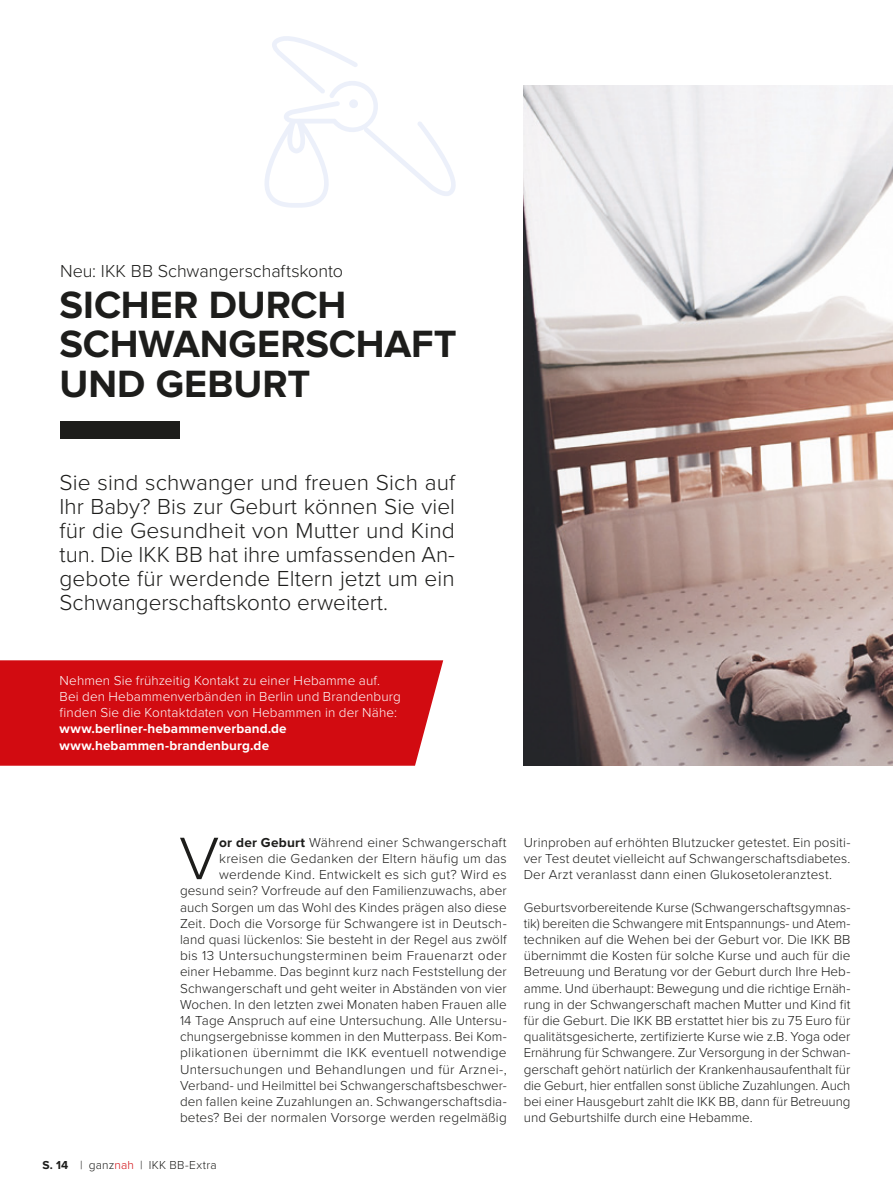
<style>
.page{position:relative;width:893px;height:1191px;background:#fff}
.page>*{position:absolute;margin:0;border:0;box-sizing:border-box;transform-origin:0 0}
.t1{font:300 62.1px "Proxima Nova";color:#1d1d1b}
.t2{font:700 39.45px/39.5px "Proxima Nova";color:#1d1d1b}
.t3{font:300 22.5px/24px "Proxima Nova";color:#1d1d1b;text-align:justify}
.t4{font:300 18px "Proxima Nova";letter-spacing:-.005em;color:#1d1d1b}
.t5{font:300 13.5px/16.2px "Proxima Nova";letter-spacing:.01em;color:#1d1d1b;text-align:justify}
.t6{font:300 13.5px/16.2px "Proxima Nova";letter-spacing:.01em;color:#fff}
.t7{font:700 13.5px/16.2px "Proxima Nova";letter-spacing:.01em;color:#fff}
.t8{font:300 12px "Proxima Nova";letter-spacing:.02em;color:#1d1d1b}
.s1{font-weight:700}
.s2{color:#d20b11}
</style>
<div class="page">
<img style="left:524px;top:85px;width:369px;height:680px">
<div style="left:61px;top:421px;width:119px;height:17px;background:#1d1d1b"></div>
<div style="left:0;top:660px;width:443px;height:105px;background:#d20b11"></div>
<svg style="left:265px;top:36px;width:191px;height:172px"></svg>
<h3 class="t4" style="left:60px;top:258px;width:284px">Neu: IKK BB Schwangerschaftskonto</h3>
<h2 class="t2" style="left:60px;top:286px;width:399px">SICHER DURCH<br>SCHWANGERSCHAFT<br>UND GEBURT</h2>
<h3 class="t3" style="left:60px;top:469px;width:397px">Sie sind schwanger und freuen Sich auf Ihr Baby? Bis zur Geburt können Sie viel für die Gesundheit von Mutter und Kind tun. Die IKK BB hat ihre umfassenden An&shy;gebote für werdende Eltern jetzt um ein Schwangerschaftskonto erweitert.</h3>
<p class="t6" style="left:60px;top:671px;width:343px">Nehmen Sie frühzeitig Kontakt zu einer Hebamme auf.<br>Bei den Hebammenverbänden in Berlin und Brandenburg finden Sie die Kontaktdaten von Hebammen in der Nähe:</p>
<p class="t7" style="left:60px;top:721px;width:229px">www.berliner-hebammenverband.de www.hebammen-brandenburg.de</p>
<p class="t5" style="left:180px;top:833px;width:328px;text-align:right"><span class="s1">or der Geburt</span> Während einer Schwangerschaft kreisen die Gedanken der Eltern häufig um das werdende Kind. Entwickelt es sich gut? Wird es gesund sein? Vorfreude auf den Familienzuwachs, aber auch Sorgen um das Wohl des Kindes prägen also diese Zeit. Doch die Vorsorge für Schwangere ist in Deutsch&shy;land quasi lückenlos: Sie besteht in der Regel aus zwölf bis 13 Untersuchungsterminen beim Frauenarzt oder einer Hebamme. Das beginnt kurz nach Feststellung der Schwangerschaft und geht weiter in Abständen von vier Wochen. In den letzten zwei Monaten haben Frauen alle 14 Tage Anspruch auf eine Untersuchung. Alle Untersu&shy;chungsergebnisse kommen in den Mutterpass. Bei Kom&shy;plikationen übernimmt die IKK eventuell notwendige Untersuchungen und Behandlungen und für Arznei-, Verband- und Heilmittel bei Schwangerschaftsbeschwer&shy;den fallen keine Zuzahlungen an. Schwangerschaftsdia&shy;betes? Bei der normalen Vorsorge werden regelmäßig</p>
<p class="t5" style="left:524px;top:833px;width:328px">Urinproben auf erhöhten Blutzucker getestet. Ein positi&shy;ver Test deutet vielleicht auf Schwangerschaftsdiabetes.<br>Der Arzt veranlasst dann einen Glukosetoleranztest.</p>
<h1 class="t1" style="left:179px;top:812px;width:42px">V</h1>
<p class="t5" style="left:524px;top:898px;width:328px">Geburtsvorbereitende Kurse (Schwangerschaftsgymnas&shy;tik) bereiten die Schwangere mit Entspannungs- und Atem&shy;techniken auf die Wehen bei der Geburt vor. Die IKK BB übernimmt die Kosten für solche Kurse und auch für die Betreuung und Beratung vor der Geburt durch Ihre Heb&shy;amme. Und überhaupt: Bewegung und die richtige Ernäh&shy;rung in der Schwangerschaft machen Mutter und Kind fit für die Geburt. Die IKK BB erstattet hier bis zu 75 Euro für qualitätsgesicherte, zertifizierte Kurse wie z.B. Yoga oder Ernährung für Schwangere. Zur Versorgung in der Schwan&shy;gerschaft gehört natürlich der Krankenhausaufenthalt für die Geburt, hier entfallen sonst übliche Zuzahlungen. Auch bei einer Hausgeburt zahlt die IKK BB, dann für Betreuung und Geburtshilfe durch eine Hebamme.</p>
<p class="t8" style="left:43px;top:1155px;width:176px"><span class="s1">S. 14</span> | ganz<span class="s2">nah</span> | IKK BB-Extra</p>
</div>
